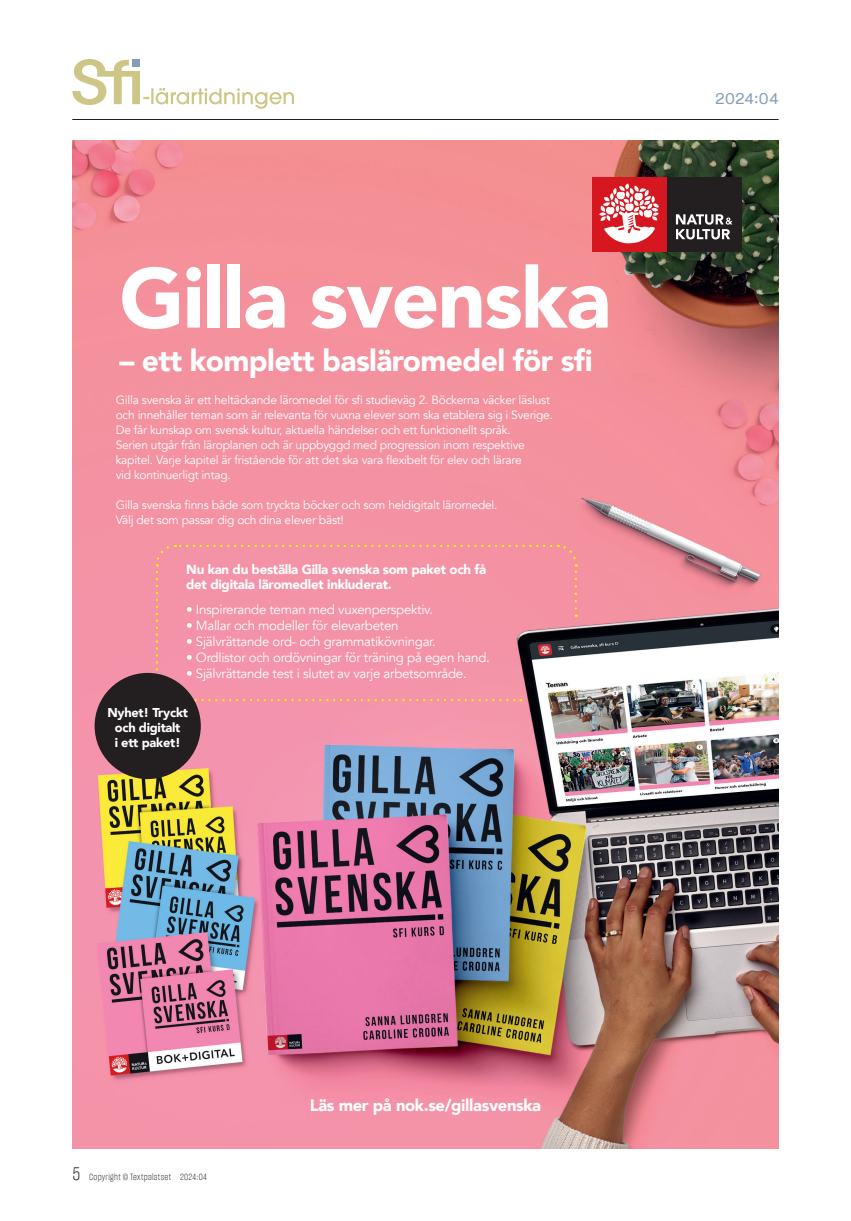
<style>
.page{position:relative;width:851px;height:1221px;background:#fff}
.page>*{position:absolute;margin:0;border:0;box-sizing:border-box;transform-origin:0 0}
.t1{font:900 83.7px "Avenir";letter-spacing:-.02em;color:#fff}
.t2{font:900 29.85px "Avenir";letter-spacing:-.02em;color:#fff}
.t3{font:900 16.5px "Avenir";letter-spacing:-.02em;color:#fff}
.t4{font:15px "Sharp Grotesk Book 19";letter-spacing:.03em;color:#839fb7}
.t5{font:13.2px "Avenir";letter-spacing:-.02em;color:#fff}
.t6{font:900 13.2px/15.9px "Avenir";letter-spacing:-.02em;color:#fff}
.t7{font:900 12.75px/14.9px "Avenir";letter-spacing:-.02em;color:#fff;text-align:center}
.t8{font:12px/15px "Avenir";letter-spacing:-.02em;color:#fff}
.t9{font:9px "Sharp Grotesk Light 14";letter-spacing:.035em;color:#231f20}
.s1{font-size:18px}
</style>
<div class="page">
<svg style="left:72px;top:59px;width:222px;height:50px"></svg>
<hr style="left:72px;top:119px;width:706px;height:1px;background:#231f20">
<img style="left:72px;top:140px;width:706px;height:1008px">
<div style="left:592px;top:178px;width:74px;height:74px;background:#d7171f"></div>
<svg style="left:599px;top:183px;width:59px;height:60px"></svg>
<div style="left:666px;top:178px;width:75px;height:74px;background:#231f20"></div>
<svg style="left:675px;top:214px;width:57px;height:25px"></svg>
<svg style="left:557px;top:543px;width:20px;height:65px"></svg>
<div style="left:155px;top:544px;width:396px;height:22px;background:#f493a4"></div>
<div style="left:155px;top:572px;width:21px;height:109px;background:#f493a8"></div>
<svg style="left:194px;top:699px;width:327px;height:2px"></svg>
<div style="left:95px;top:673px;width:106px;height:106px;background:#231f20;border-radius:50%"></div>
<p class="t1" style="left:119px;top:227px;width:493px">Gilla svenska</p>
<p class="t2" style="left:119px;top:335px;width:475px">– ett komplett basläromedel för sfi</p>
<p class="t8" style="left:116px;top:392px;width:438px">Gilla svenska är ett heltäckande läromedel för sfi studieväg 2. Böckerna väcker läslust och innehåller teman som är relevanta för vuxna elever som ska etablera sig i Sverige.<br>De får kunskap om svensk kultur, aktuella händelser och ett funktionellt språk.<br>Serien utgår från läroplanen och är uppbyggd med progression inom respektive kapitel. Varje kapitel är fristående för att det ska vara flexibelt för elev och lärare<br>vid kontinuerligt intag.</p>
<p class="t8" style="left:116px;top:497px;width:383px">Gilla svenska finns både som tryckta böcker och som heldigitalt läromedel.<br>Välj det som passar dig och dina elever bäst!</p>
<p class="t6" style="left:186px;top:560px;width:301px">Nu kan du beställa Gilla svenska som paket och få det digitala läromedlet inkluderat.</p>
<p class="t5" style="left:186px;top:602px;width:248px">• Inspirerande teman med vuxenperspektiv.</p>
<p class="t5" style="left:186px;top:618px;width:214px">• Mallar och modeller för elevarbeten</p>
<p class="t5" style="left:186px;top:633px;width:251px">• Självrättande ord- och grammatikövningar.</p>
<p class="t5" style="left:186px;top:649px;width:305px">• Ordlistor och ordövningar för träning på egen hand.</p>
<p class="t5" style="left:186px;top:665px;width:282px">• Självrättande test i slutet av varje arbetsområde.</p>
<p class="t7" style="left:107px;top:705px;width:82px">Nyhet! Tryckt och digitalt<br>i ett paket!</p>
<p class="t4" style="left:715px;top:87px;width:64px">2024:04</p>
<p class="t9" style="left:72px;top:1170px;width:136px"><span class="s1">5</span> Copyright © Textpalatset 2024:04</p>
<p class="t3" style="left:310px;top:1091px;width:233px">Läs mer på nok.se/gillasvenska</p>
</div>
